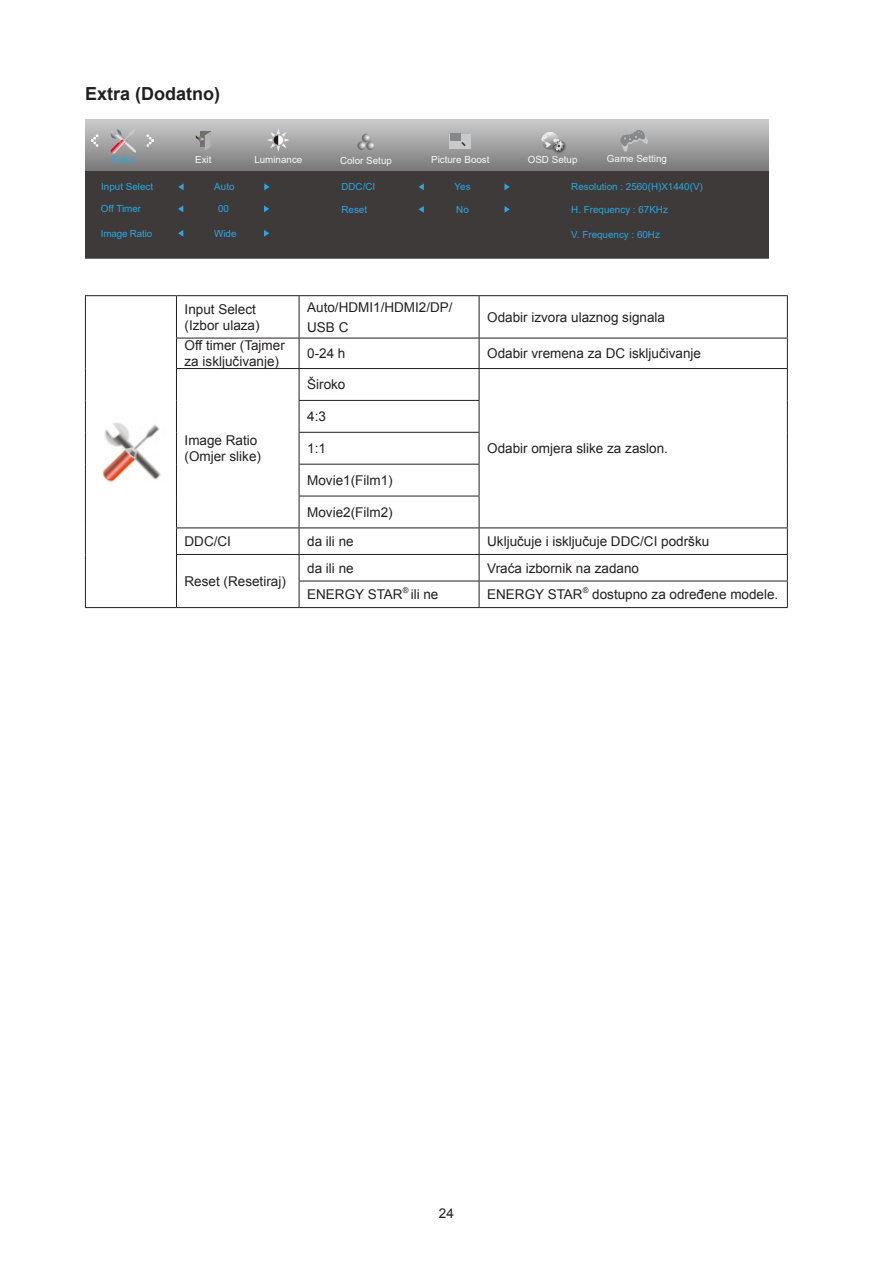
<style>
.page{position:relative;width:893px;height:1263px;background:#fff}
.page>*{position:absolute;margin:0;border:0;box-sizing:border-box;transform-origin:0 0}
.Heading_3{font:700 18px "Arial";color:#231f20}
.无间隔{font:13.5px/16.2px "Arial";color:#231f20}
.正文_text-1{font:13.5px/20.2px "Arial";color:#231f20}
.t1{font:9.75px "Arial";color:#2ca6e0}
.t2{font:9.75px "Arial";color:#f7f7f7}
.无间隔-2{font:7.8px "Arial";color:#231f20}
</style>
<div class="page">
<svg style="left:85px;top:119px;width:683px;height:53px;background:#9f9fa0"></svg>
<div style="left:85px;top:172px;width:683px;height:86px;background:#3e3a39"></div>
<svg style="left:91px;top:134px;width:8px;height:13px"></svg>
<svg style="left:146px;top:134px;width:8px;height:13px"></svg>
<div style="left:450px;top:134px;width:21px;height:15px;background:#c8c9ca"></div>
<div style="left:450px;top:134px;width:10px;height:7px;background:#888"></div>
<svg style="left:461px;top:142px;width:5px;height:4px"></svg>
<img style="left:551px;top:138px;width:18px;height:18px">
<svg style="left:541px;top:132px;width:23px;height:19px"></svg>
<svg style="left:196px;top:132px;width:15px;height:18px"></svg>
<svg style="left:267px;top:128px;width:23px;height:24px"></svg>
<svg style="left:357px;top:134px;width:18px;height:16px"></svg>
<svg style="left:178px;top:205px;width:5px;height:7px"></svg>
<svg style="left:264px;top:205px;width:5px;height:7px"></svg>
<svg style="left:178px;top:184px;width:6px;height:6px"></svg>
<svg style="left:264px;top:184px;width:6px;height:6px"></svg>
<svg style="left:178px;top:230px;width:5px;height:7px"></svg>
<svg style="left:264px;top:230px;width:5px;height:7px"></svg>
<svg style="left:419px;top:184px;width:5px;height:6px"></svg>
<svg style="left:504px;top:184px;width:6px;height:6px"></svg>
<svg style="left:419px;top:206px;width:5px;height:7px"></svg>
<svg style="left:504px;top:206px;width:6px;height:7px"></svg>
<svg style="left:110px;top:129px;width:28px;height:25px"></svg>
<svg style="left:620px;top:130px;width:28px;height:22px"></svg>
<hr style="left:85px;top:295px;width:91px;height:1px;background:#231f20">
<hr style="left:85px;top:296px;width:1px;height:42px;background:#231f20">
<hr style="left:176px;top:295px;width:123px;height:1px;background:#231f20">
<hr style="left:176px;top:296px;width:1px;height:42px;background:#231f20">
<hr style="left:299px;top:295px;width:180px;height:1px;background:#231f20">
<hr style="left:299px;top:296px;width:1px;height:42px;background:#231f20">
<hr style="left:479px;top:295px;width:309px;height:1px;background:#231f20">
<hr style="left:479px;top:296px;width:1px;height:42px;background:#231f20">
<hr style="left:787px;top:296px;width:1px;height:42px;background:#231f20">
<hr style="left:85px;top:338px;width:1px;height:30px;background:#231f20">
<hr style="left:176px;top:338px;width:123px;height:1px;background:#231f20">
<hr style="left:176px;top:338px;width:1px;height:30px;background:#231f20">
<hr style="left:299px;top:338px;width:180px;height:1px;background:#231f20">
<hr style="left:299px;top:338px;width:1px;height:30px;background:#231f20">
<hr style="left:479px;top:338px;width:309px;height:1px;background:#231f20">
<hr style="left:479px;top:338px;width:1px;height:30px;background:#231f20">
<hr style="left:787px;top:338px;width:1px;height:30px;background:#231f20">
<hr style="left:85px;top:368px;width:1px;height:32px;background:#231f20">
<hr style="left:176px;top:368px;width:123px;height:1px;background:#231f20">
<hr style="left:176px;top:369px;width:1px;height:31px;background:#231f20">
<hr style="left:299px;top:368px;width:180px;height:1px;background:#231f20">
<hr style="left:299px;top:369px;width:1px;height:31px;background:#231f20">
<hr style="left:479px;top:368px;width:309px;height:1px;background:#231f20">
<hr style="left:479px;top:369px;width:1px;height:31px;background:#231f20">
<hr style="left:787px;top:369px;width:1px;height:31px;background:#231f20">
<hr style="left:85px;top:400px;width:1px;height:32px;background:#231f20">
<hr style="left:176px;top:400px;width:1px;height:32px;background:#231f20">
<hr style="left:299px;top:400px;width:180px;height:1px;background:#231f20">
<hr style="left:299px;top:401px;width:1px;height:31px;background:#231f20">
<hr style="left:479px;top:401px;width:1px;height:31px;background:#231f20">
<hr style="left:787px;top:400px;width:1px;height:32px;background:#231f20">
<hr style="left:85px;top:432px;width:1px;height:32px;background:#231f20">
<hr style="left:176px;top:432px;width:1px;height:32px;background:#231f20">
<hr style="left:299px;top:432px;width:180px;height:1px;background:#231f20">
<hr style="left:299px;top:433px;width:1px;height:31px;background:#231f20">
<hr style="left:479px;top:433px;width:1px;height:31px;background:#231f20">
<hr style="left:787px;top:432px;width:1px;height:32px;background:#231f20">
<hr style="left:85px;top:464px;width:1px;height:32px;background:#231f20">
<hr style="left:176px;top:464px;width:1px;height:32px;background:#231f20">
<hr style="left:299px;top:464px;width:180px;height:1px;background:#231f20">
<hr style="left:299px;top:464px;width:1px;height:32px;background:#231f20">
<hr style="left:479px;top:464px;width:1px;height:32px;background:#231f20">
<hr style="left:787px;top:464px;width:1px;height:32px;background:#231f20">
<hr style="left:85px;top:496px;width:1px;height:32px;background:#231f20">
<hr style="left:176px;top:496px;width:1px;height:31px;background:#231f20">
<hr style="left:299px;top:496px;width:180px;height:1px;background:#231f20">
<hr style="left:299px;top:496px;width:1px;height:31px;background:#231f20">
<hr style="left:479px;top:496px;width:1px;height:31px;background:#231f20">
<hr style="left:787px;top:496px;width:1px;height:31px;background:#231f20">
<hr style="left:176px;top:527px;width:123px;height:1px;background:#231f20">
<hr style="left:299px;top:527px;width:180px;height:1px;background:#231f20">
<hr style="left:479px;top:527px;width:309px;height:1px;background:#231f20">
<hr style="left:176px;top:554px;width:123px;height:1px;background:#231f20">
<hr style="left:299px;top:554px;width:180px;height:1px;background:#231f20">
<hr style="left:479px;top:554px;width:309px;height:1px;background:#231f20">
<svg style="left:85px;top:528px;width:1px;height:79px"></svg>
<svg style="left:176px;top:528px;width:1px;height:79px"></svg>
<hr style="left:299px;top:581px;width:180px;height:1px;background:#231f20">
<svg style="left:299px;top:528px;width:1px;height:79px"></svg>
<hr style="left:479px;top:581px;width:309px;height:1px;background:#231f20">
<svg style="left:479px;top:528px;width:1px;height:79px"></svg>
<svg style="left:787px;top:528px;width:1px;height:79px"></svg>
<hr style="left:85px;top:607px;width:91px;height:1px;background:#231f20">
<hr style="left:176px;top:607px;width:123px;height:1px;background:#231f20">
<hr style="left:299px;top:607px;width:180px;height:1px;background:#231f20">
<hr style="left:479px;top:607px;width:309px;height:1px;background:#231f20">
<img style="left:102px;top:422px;width:59px;height:60px">
<p class="Heading_3" style="left:85px;top:82px;width:136px">Extra (Dodatno)</p>
<p class="t1" style="left:112px;top:153px;width:24px">Extra</p>
<p class="t2" style="left:607px;top:152px;width:62px">Game Setting</p>
<p class="t2" style="left:195px;top:153px;width:18px">Exit</p>
<p class="t2" style="left:254px;top:153px;width:50px">Luminance</p>
<p class="t2" style="left:340px;top:153px;width:53px">Color Setup</p>
<p class="t2" style="left:431px;top:153px;width:60px">Picture Boost</p>
<p class="t2" style="left:528px;top:153px;width:51px">OSD Setup</p>
<p class="t1" style="left:101px;top:180px;width:53px">Input Select</p>
<p class="t1" style="left:214px;top:180px;width:22px">Auto</p>
<p class="t1" style="left:101px;top:227px;width:53px">Image Ratio</p>
<p class="t1" style="left:214px;top:227px;width:24px">Wide</p>
<p class="t1" style="left:101px;top:202px;width:42px">Off Timer</p>
<p class="t1" style="left:218px;top:202px;width:12px">00</p>
<p class="t1" style="left:341px;top:180px;width:35px">DDC/CI</p>
<p class="t1" style="left:455px;top:180px;width:18px">Yes</p>
<p class="t1" style="left:341px;top:203px;width:27px">Reset</p>
<p class="t1" style="left:456px;top:203px;width:14px">No</p>
<p class="t1" style="left:571px;top:180px;width:133px">Resolution : 2560(H)X1440(V)</p>
<p class="t1" style="left:571px;top:203px;width:98px">H. Frequency : 67KHz</p>
<p class="t1" style="left:571px;top:228px;width:90px">V. Frequency : 60Hz</p>
<p class="无间隔" style="left:185px;top:301px;width:77px">Input Select (Izbor ulaza)</p>
<p class="正文_text-1" style="left:307px;top:297px;width:147px">Auto/HDMI1/HDMI2/DP/<br>USB C</p>
<p class="正文_text-1" style="left:487px;top:307px;width:179px">Odabir izvora ulaznog signala</p>
<p class="无间隔" style="left:185px;top:337px;width:102px">Off timer (Tajmer za isključivanje)</p>
<p class="无间隔" style="left:307px;top:345px;width:40px">0-24 h</p>
<p class="无间隔" style="left:487px;top:345px;width:215px">Odabir vremena za DC isključivanje</p>
<p class="无间隔" style="left:185px;top:432px;width:78px">Image Ratio (Omjer slike)</p>
<p class="无间隔" style="left:307px;top:377px;width:40px">Široko</p>
<p class="正文_text-1" style="left:307px;top:406px;width:20px">4:3</p>
<p class="正文_text-1" style="left:307px;top:438px;width:20px">1:1</p>
<p class="正文_text-1" style="left:307px;top:470px;width:87px">Movie1(Film1)</p>
<p class="正文_text-1" style="left:307px;top:502px;width:87px">Movie2(Film2)</p>
<p class="无间隔" style="left:487px;top:440px;width:182px">Odabir omjera slike za zaslon.</p>
<p class="无间隔" style="left:185px;top:533px;width:48px">DDC/CI</p>
<p class="无间隔" style="left:307px;top:533px;width:48px">da ili ne</p>
<p class="无间隔" style="left:487px;top:533px;width:224px">Uključuje i isključuje DDC/CI podršku</p>
<p class="无间隔" style="left:185px;top:573px;width:103px">Reset (Resetiraj)</p>
<p class="无间隔" style="left:307px;top:560px;width:48px">da ili ne</p>
<p class="无间隔" style="left:487px;top:560px;width:153px">Vraća izbornik na zadano</p>
<p class="无间隔" style="left:307px;top:586px;width:97px">ENERGY STAR</p>
<p class="无间隔-2" style="left:403px;top:585px;width:7px">®</p>
<p class="无间隔" style="left:411px;top:586px;width:29px">ili ne</p>
<p class="无间隔" style="left:487px;top:586px;width:97px">ENERGY STAR</p>
<p class="无间隔-2" style="left:583px;top:585px;width:7px">®</p>
<p class="无间隔" style="left:592px;top:586px;width:188px">dostupno za određene modele.</p>
<p class="无间隔" style="left:439px;top:1205px;width:17px">24</p>
</div>
